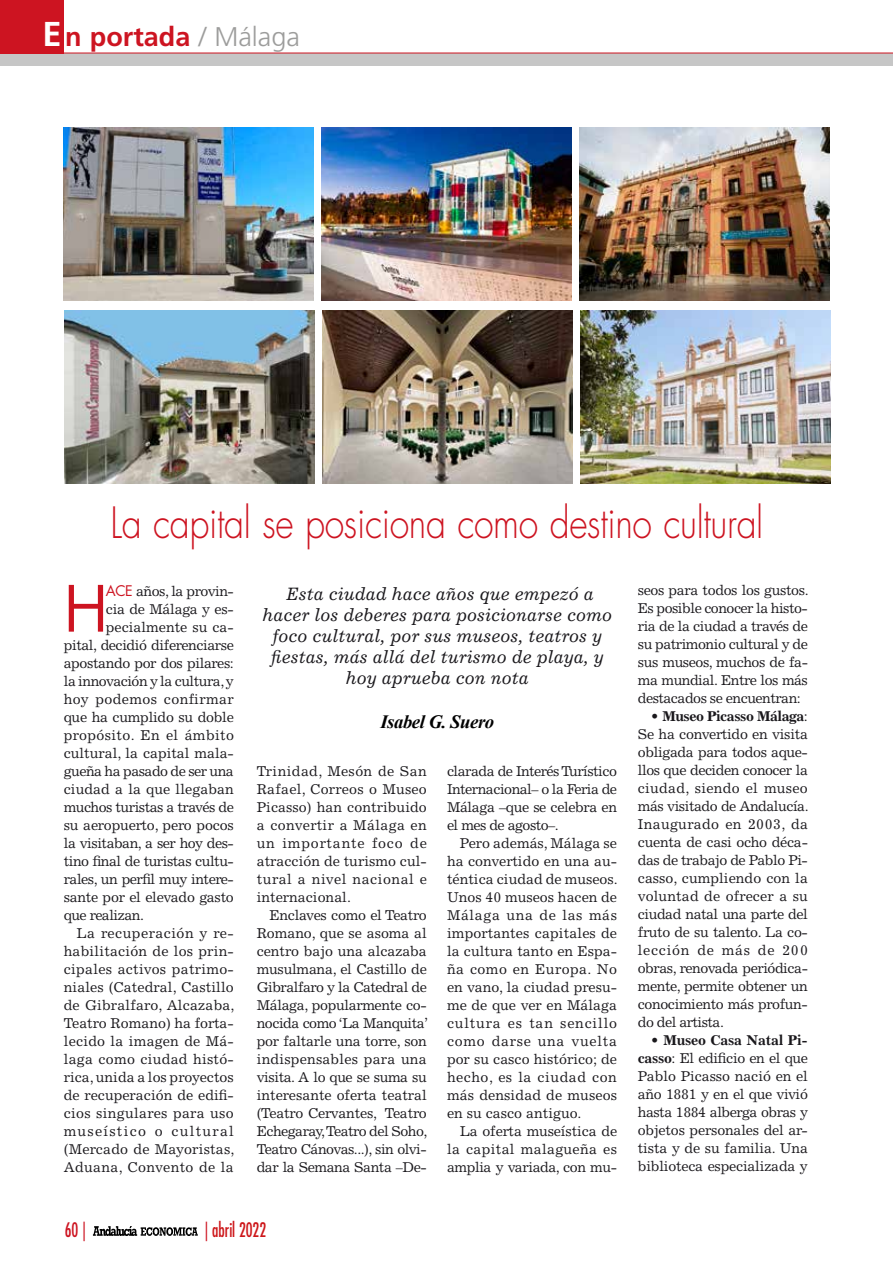
<style>
.page{position:relative;width:893px;height:1263px;background:#fff}
.page>*{position:absolute;margin:0;border:0;box-sizing:border-box;transform-origin:0 0}
.t1{font:61.95px "Futura Std";color:#cd1421}
.t2{font:300 42px "Futura Std";letter-spacing:-.01em;color:#cd1421;scale:.85 1}
.t3{font:700 27px "Frutiger LT Std";color:#cd1421}
.t4{font:condensed 19.5px "Futura Std";color:#cd171a;scale:.85 1}
.t5{font:condensed 19.5px "Futura Std";color:#cd1421;scale:.85 1}
.t6{font:italic 700 18.75px "Times New Roman";letter-spacing:-.025em;color:#000}
.t7{font:italic 18px/21px "Excelsior LT Std";color:#1a181c;text-align:center}
.t8{font:14.25px/18px "Excelsior LT Std";letter-spacing:-.01em;color:#1a181c;text-align:justify}
.t9{font:14.25px "Excelsior LT Std";letter-spacing:-.035em;color:#1a181c}
.t10{font:14.25px "Excelsior LT Std";letter-spacing:.02em;color:#1a181c}
.t11{font:14.25px "Excelsior LT Std";letter-spacing:-.03em;color:#1a181c}
.t12{font:14.25px "Excelsior LT Std";letter-spacing:.01em;color:#1a181c}
.t13{font:14.25px "Excelsior LT Std";letter-spacing:.015em;color:#1a181c}
.t14{font:14.25px "Excelsior LT Std";letter-spacing:.025em;color:#1a181c}
.t15{font:14.25px "Excelsior LT Std";letter-spacing:.03em;color:#1a181c}
.t16{font:14.25px "Excelsior LT Std";letter-spacing:.085em;color:#1a181c}
.s1{font-size:34.5px;color:#fff}
.s2{font-weight:300;color:#9d9d9c}
.s3{font-family:"Futura Std";color:#cd1421}
.s4{color:#cd1421}
.s5{font-weight:700}
</style>
<div class="page">
<svg style="left:93px;top:1226px;width:105px;height:10px"></svg>
<img style="left:64px;top:128px;width:249px;height:173px">
<div style="left:0;top:53px;width:893px;height:12px;background:#c6c6c6"></div>
<hr style="left:0;top:53px;width:893px;height:1px;background:#cd1421">
<div style="left:0;top:0;width:64px;height:53px;background:#cd1421"></div>
<img style="left:322px;top:128px;width:249px;height:173px">
<img style="left:580px;top:128px;width:249px;height:173px">
<img style="left:65px;top:310px;width:249px;height:173px">
<img style="left:323px;top:310px;width:249px;height:173px">
<img style="left:581px;top:310px;width:249px;height:173px">
<h3 class="t3" style="left:43px;top:20px;width:259px"><span class="s1">E</span>n portada <span class="s2">/ Málaga</span></h3>
<h2 class="t2" style="left:110px;top:498px;width:770px">La capital se posiciona como destino cultural</h2>
<h1 class="t1" style="left:64px;top:569px;width:46px">H</h1>
<p class="t9" style="left:106px;top:582px;width:129px"><span class="s3">ACE</span> años, la provin-</p>
<p class="t8" style="left:106px;top:600px;width:129px">cia de Málaga y es-</p>
<p class="t8" style="left:106px;top:618px;width:129px">pecialmente su ca-</p>
<p class="t11" style="left:64px;top:636px;width:172px">pital, decidió diferenciarse</p>
<p class="t11" style="left:64px;top:654px;width:172px">apostando por dos pilares:</p>
<p class="t9" style="left:64px;top:672px;width:172px">la innovación y la cultura, y</p>
<p class="t15" style="left:64px;top:690px;width:172px">hoy podemos confirmar</p>
<p class="t8" style="left:64px;top:708px;width:172px">que ha cumplido su doble</p>
<p class="t14" style="left:64px;top:726px;width:172px">propósito. En el ámbito</p>
<p class="t8" style="left:64px;top:744px;width:172px">cultural, la capital mala-</p>
<p class="t9" style="left:64px;top:762px;width:172px">gueña ha pasado de ser una</p>
<p class="t8" style="left:64px;top:780px;width:172px">ciudad a la que llegaban</p>
<p class="t9" style="left:64px;top:798px;width:172px">muchos turistas a través de</p>
<p class="t8" style="left:64px;top:816px;width:172px">su aeropuerto, pero pocos</p>
<p class="t9" style="left:64px;top:834px;width:172px">la visitaban, a ser hoy des-</p>
<p class="t9" style="left:64px;top:852px;width:172px">tino final de turistas cultu-</p>
<p class="t9" style="left:64px;top:870px;width:172px">rales, un perfil muy intere-</p>
<p class="t8" style="left:64px;top:888px;width:172px">sante por el elevado gasto</p>
<p class="t9" style="left:64px;top:906px;width:82px">que realizan.</p>
<p class="t15" style="left:77px;top:924px;width:159px">La recuperación y re-</p>
<p class="t12" style="left:64px;top:942px;width:172px">habilitación de los prin-</p>
<p class="t10" style="left:64px;top:960px;width:172px">cipales activos patrimo-</p>
<p class="t8" style="left:64px;top:978px;width:172px">niales (Catedral, Castillo</p>
<p class="t12" style="left:64px;top:996px;width:172px">de Gibralfaro, Alcazaba,</p>
<p class="t8" style="left:64px;top:1014px;width:172px">Teatro Romano) ha forta-</p>
<p class="t13" style="left:64px;top:1032px;width:172px">lecido la imagen de Má-</p>
<p class="t10" style="left:64px;top:1050px;width:172px">laga como ciudad histó-</p>
<p class="t8" style="left:64px;top:1068px;width:172px">rica, unida a los proyectos</p>
<p class="t8" style="left:64px;top:1086px;width:172px">de recuperación de edifi-</p>
<p class="t10" style="left:64px;top:1104px;width:172px">cios singulares para uso</p>
<p class="t16" style="left:64px;top:1122px;width:172px">museístico o cultural</p>
<p class="t13" style="left:64px;top:1140px;width:172px">(Mercado de Mayoristas,</p>
<p class="t14" style="left:64px;top:1158px;width:172px">Aduana, Convento de la</p>
<p class="t7" style="left:262px;top:583px;width:351px">Esta ciudad hace años que empezó a hacer los deberes para posicionarse como foco cultural, por sus museos, teatros y fiestas, más allá del turismo de playa, y hoy aprueba con nota</p>
<h3 class="t6" style="left:380px;top:708px;width:115px">Isabel G. Suero</h3>
<p class="t8" style="left:257px;top:762px;width:172px">Trinidad, Mesón de San Rafael, Correos o Museo Picasso) han contribuido a convertir a Málaga en un importante foco de atracción de turismo cul&shy;tural a nivel nacional e internacional.</p>
<p class="t8" style="left:257px;top:906px;width:173px;text-indent:13px">Enclaves como el Teatro Romano, que se asoma al centro bajo una alcazaba musulmana, el Castillo de Gibralfaro y la Catedral de Málaga, popularmente co&shy;nocida como ‘La Manquita’ por faltarle una torre, son indispensables para una visita. A lo que se suma su interesante oferta teatral (Teatro Cervantes, Teatro Echegaray, Teatro del Soho, Teatro Cánovas...), sin olvi&shy;dar la Semana Santa –De-</p>
<p class="t8" style="left:447px;top:762px;width:172px">clarada de Interés Turístico Internacional– o la Feria de Málaga –que se celebra en el mes de agosto–.</p>
<p class="t8" style="left:447px;top:834px;width:172px;text-indent:13px">Pero además, Málaga se ha convertido en una au&shy;téntica ciudad de museos.<br>Unos 40 museos hacen de Málaga una de las más importantes capitales de la cultura tanto en Espa&shy;ña como en Europa. No en vano, la ciudad presu&shy;me de que ver en Málaga cultura es tan sencillo como darse una vuelta por su casco histórico; de hecho, es la ciudad con más densidad de museos en su casco antiguo.</p>
<p class="t8" style="left:447px;top:1122px;width:172px;text-indent:13px">La oferta museística de la capital malagueña es amplia y variada, con mu-</p>
<h3 class="t5" style="left:65px;top:1218px;width:27px">60 |</h3>
<h3 class="t4" style="left:204px;top:1218px;width:74px"><span class="s4">|</span> abril 2022</h3>
<p class="t8" style="left:638px;top:582px;width:172px">seos para todos los gustos.<br>Es posible conocer la histo&shy;ria de la ciudad a través de su patrimonio cultural y de sus museos, muchos de fa&shy;ma mundial. Entre los más destacados se encuentran:</p>
<p class="t8" style="left:638px;top:708px;width:172px;text-indent:13px">• <span class="s5">Museo Picasso Málaga</span>:<br>Se ha convertido en visita obligada para todos aque&shy;llos que deciden conocer la ciudad, siendo el museo más visitado de Andalucía.<br>Inaugurado en 2003, da cuenta de casi ocho déca&shy;das de trabajo de Pablo Pi&shy;casso, cumpliendo con la voluntad de ofrecer a su ciudad natal una parte del fruto de su talento. La co&shy;lección de más de 200 obras, renovada periódica&shy;mente, permite obtener un conocimiento más profun&shy;do del artista.</p>
<p class="t8" style="left:638px;top:1032px;width:172px;text-indent:13px">• <span class="s5">Museo Casa Natal Pi&shy;casso</span>: El edificio en el que Pablo Picasso nació en el año 1881 y en el que vivió hasta 1884 alberga obras y objetos personales del ar&shy;tista y de su familia. Una biblioteca especializada y</p>
</div>
